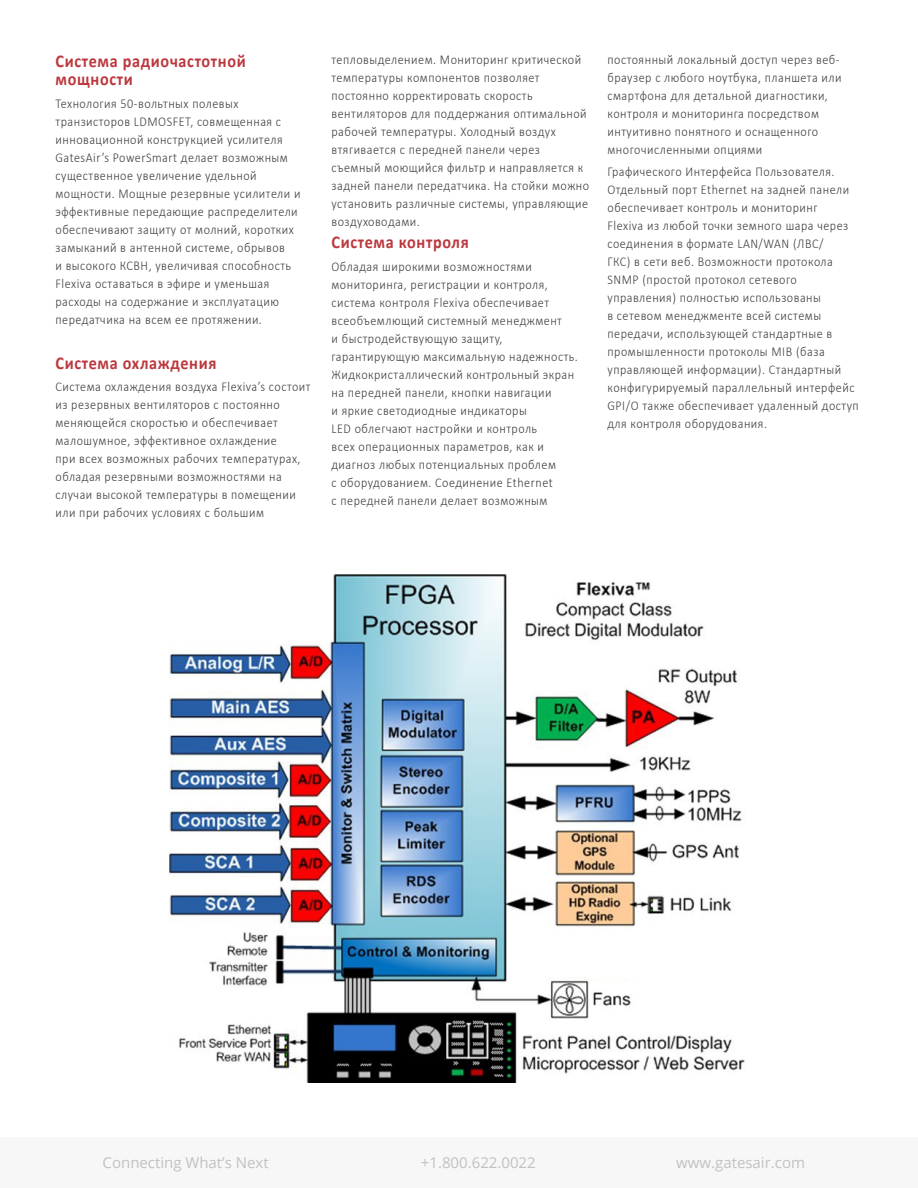
<style>
.page{position:relative;width:918px;height:1188px;background:#fff}
.page>*{position:absolute;margin:0;border:0;box-sizing:border-box;transform-origin:0 0}
.Body_Text{font:700 18px/18px "Calibri";letter-spacing:.04em;color:#bb383e;scale:.9 1}
.t1{font:15px "Open Sans";color:#c1c1c1}
.Body_Text-2{font:300 13.5px/18px "Calibri";letter-spacing:.04em;color:#3e3e3f;scale:.9 1}
</style>
<div class="page">
<img style="left:170px;top:575px;width:574px;height:507px">
<div style="left:0;top:1138px;width:918px;height:50px;background:#f7f7f7"></div>
<p class="Body_Text" style="left:56px;top:52px;width:213px">Система радиочастотной мощности</p>
<p class="Body_Text-2" style="left:56px;top:94px;width:274px">Технология 50-вольтных полевых транзисторов LDMOSFET, совмещенная с инновационной конструкцией усилителя GatesAir’s PowerSmart делает возможным существенное увеличение удельной мощности. Мощные резервные усилители и эффективные передающие распределители обеспечивают защиту от молний, коротких замыканий в антенной системе, обрывов<br>и высокого КСВН, увеличивая способность Flexiva оставаться в эфире и уменьшая расходы на содержание и эксплуатацию передатчика на всем ее протяжении.</p>
<p class="Body_Text" style="left:56px;top:353px;width:180px">Система охлаждения</p>
<p class="Body_Text-2" style="left:56px;top:377px;width:285px">Система охлаждения воздуха Flexiva’s состоит из резервных вентиляторов с постоянно меняющейся скоростью и обеспечивает малошумное, эффективное охлаждение<br>при всех возможных рабочих температурах, обладая резервными возможностями на случаи высокой температуры в помещении или при рабочих условиях с большим</p>
<p class="Body_Text-2" style="left:332px;top:50px;width:288px">тепловыделением. Мониторинг критической температуры компонентов позволяет постоянно корректировать скорость вентиляторов для поддержания оптимальной рабочей температуры. Холодный воздух втягивается с передней панели через съемный моющийся фильтр и направляется к задней панели передатчика. На стойки можно установить различные системы, управляющие воздуховодами.</p>
<p class="Body_Text" style="left:332px;top:233px;width:154px">Система контроля</p>
<p class="Body_Text-2" style="left:332px;top:257px;width:275px">Обладая широкими возможностями мониторинга, регистрации и контроля, система контроля Flexiva обеспечивает всеобъемлющий системный менеджмент<br>и быстродействующую защиту, гарантирующую максимальную надежность.<br>Жидкокристаллический контрольный экран на передней панели, кнопки навигации<br>и яркие светодиодные индикаторы<br>LED облегчают настройки и контроль<br>всех операционных параметров, как и диагноз любых потенциальных проблем<br>с оборудованием. Соединение Ethernet<br>с передней панели делает возможным</p>
<p class="Body_Text-2" style="left:608px;top:50px;width:262px">постоянный локальный доступ через веб&shy;браузер с любого ноутбука, планшета или смартфона для детальной диагностики, контроля и мониторинга посредством интуитивно понятного и оснащенного многочисленными опциями</p>
<p class="Body_Text-2" style="left:608px;top:163px;width:281px">Графического Интерфейса Пользователя.<br>Отдельный порт Ethernet на задней панели обеспечивает контроль и мониторинг<br>Flexiva из любой точки земного шара через соединения в формате LAN/WAN (ЛВС/<br>ГКС) в сети веб. Возможности протокола SNMP (простой протокол сетевого управления) полностью использованы<br>в сетевом менеджменте всей системы передачи, использующей стандартные в промышленности протоколы MIB (база управляющей информации). Стандартный конфигурируемый параллельный интерфейс GPI/O также обеспечивает удаленный доступ для контроля оборудования.</p>
<p class="t1" style="left:103px;top:1152px;width:168px">Connecting What’s Next</p>
<p class="t1" style="left:421px;top:1152px;width:116px">+1.800.622.0022</p>
<p class="t1" style="left:676px;top:1152px;width:130px">www.gatesair.com</p>
</div>
